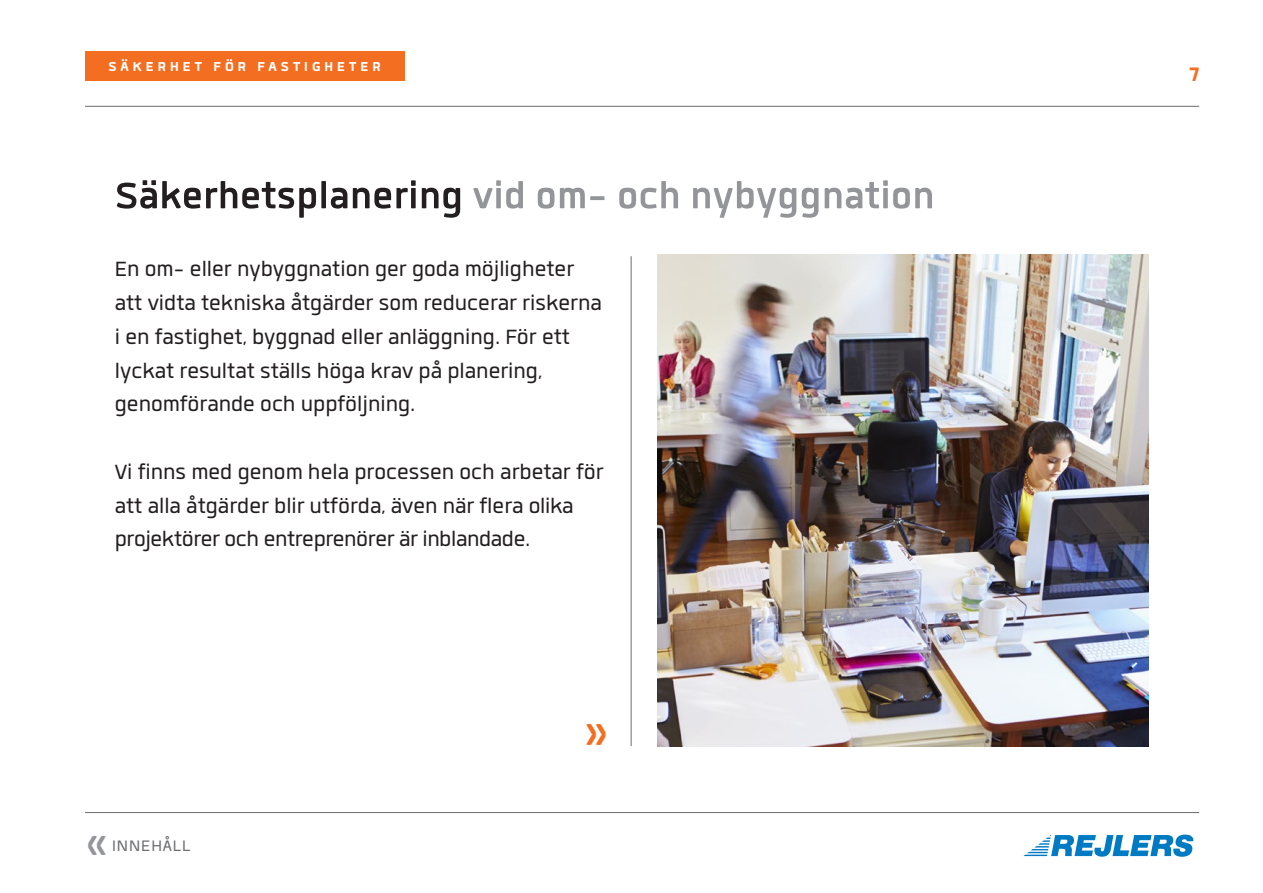
<style>
.page{position:relative;width:1263px;height:893px;background:#fff}
.page>*{position:absolute;margin:0;border:0;box-sizing:border-box;transform-origin:0 0}
.Rubrik{font:700 51px "Quan";color:#939598}
.Underubrik_3{font:700 49.5px "Quan";color:#f36e21}
.Brödtext{font:28.5px/33.8px "Quan";color:#231f20}
.t1{font:800 27px "Quan";color:#f36e21}
.t2{font:21px "Quan";letter-spacing:.04em;color:#6c6d70}
.t3{font:800 18px "Quan";letter-spacing:.225em;color:#fff}
.s1{color:#231f20}
</style>
<div class="page">
<svg style="left:1023px;top:835px;width:170px;height:22px"></svg>
<hr style="left:85px;top:812px;width:1114px;height:1px;background:#6c6d70">
<hr style="left:85px;top:106px;width:1114px;height:1px;background:#6c6d70">
<div style="left:85px;top:51px;width:319px;height:30px;background:#f36e21"></div>
<hr style="left:631px;top:256px;width:1px;height:490px;background:#6c6d70">
<img style="left:657px;top:255px;width:491px;height:491px">
<p class="t3" style="left:108px;top:57px;width:274px">SÄKERHET FÖR FASTIGHETER</p>
<p class="t3" style="left:103px;top:57px;width:178px">KURSINFORMATION</p>
<p class="Rubrik" style="left:115px;top:171px;width:821px"><span class="s1">Säkerhetsplanering</span> vid om- och nybyggnation</p>
<p class="Brödtext" style="left:115px;top:252px;width:488px">En om- eller nybyggnation ger goda möjligheter att vidta tekniska åtgärder som reducerar riskerna i en fastighet, byggnad eller anläggning. För ett lyckat resultat ställs höga krav på planering, genomförande och uppföljning.</p>
<p class="Brödtext" style="left:115px;top:454px;width:490px">Vi finns med genom hela processen och arbetar för att alla åtgärder blir utförda, även när flera olika projektörer och entreprenörer är inblandade.</p>
<p class="t2" style="left:112px;top:836px;width:80px">INNEHÅLL</p>
<p class="Underubrik_3" style="left:583px;top:709px;width:27px">»</p>
<p class="t1" style="left:1190px;top:61px;width:11px">7</p>
</div>
